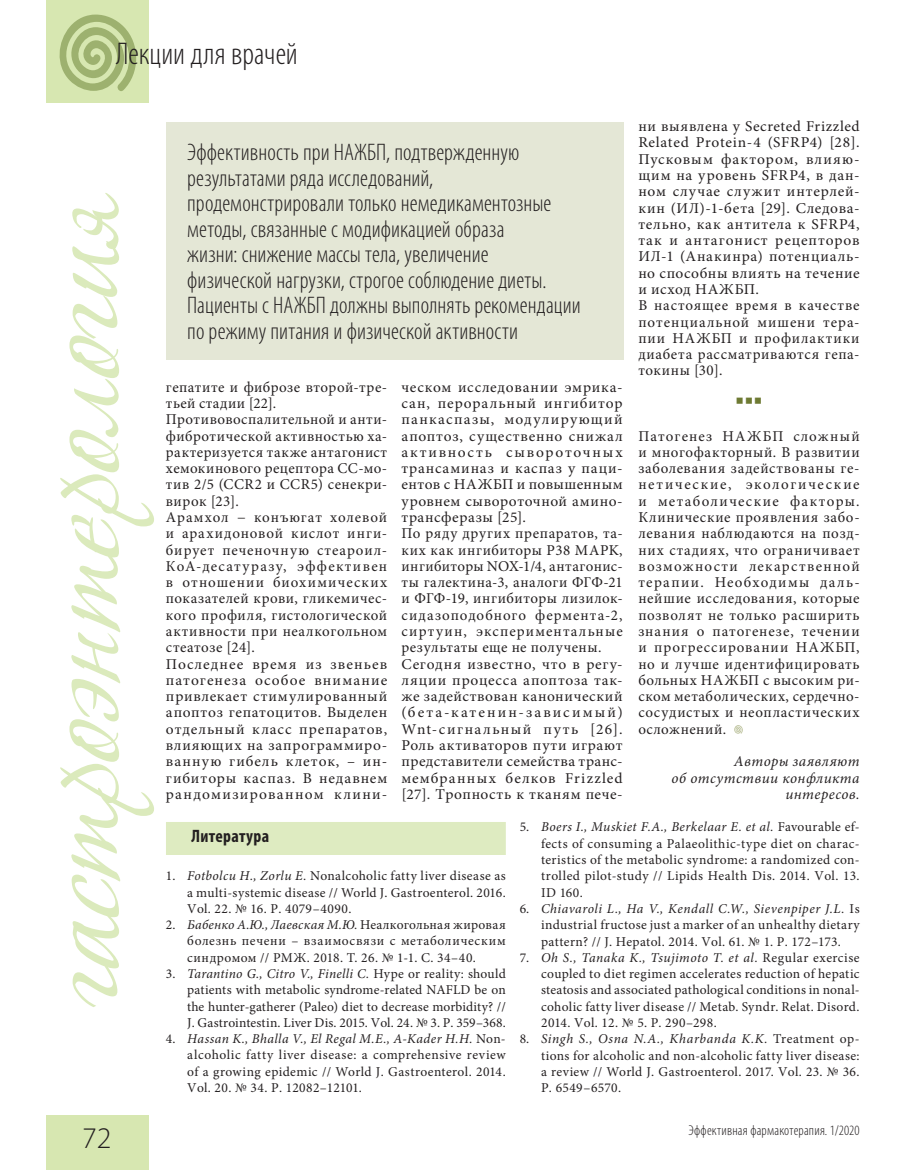
<style>
.page{position:relative;width:915px;height:1170px;background:#fff}
.page>*{position:absolute;margin:0;border:0;box-sizing:border-box;transform-origin:0 0}
.t1{font:300 condensed 31.5px "Myriad Pro";color:#231f20}
.t2{font:300 30px "Myriad Pro";color:#231f20}
.t3{font:300 condensed 24px/25.5px "Myriad Pro";letter-spacing:.005em;color:#231f20}
.t4{font:21px "Minion Pro";color:#6e7a33}
.t5{font:700 condensed 18px "Myriad Pro";letter-spacing:.015em;color:#231f20}
.t6{font:15px/16.2px "Minion Pro";letter-spacing:.05em;color:#231f20}
.t7{font:italic 15px/16.2px "Minion Pro";letter-spacing:.03em;color:#231f20;text-align:right}
.t8{font:300 condensed 14.25px "Myriad Pro";letter-spacing:.015em;color:#231f20}
.t9{font:13.5px/16.4px "Minion Pro";letter-spacing:.025em;color:#231f20;text-align:justify}
.s1{font-style:italic}
</style>
<div class="page">
<div style="left:47px;top:1114px;width:102px;height:55px;background:#d7e7b1"></div>
<div style="left:47px;top:0;width:102px;height:102px;background:#d7e7b1"></div>
<svg style="left:60px;top:193px;width:94px;height:814px"></svg>
<svg style="left:59px;top:15px;width:78px;height:76px"></svg>
<svg style="left:734px;top:725px;width:9px;height:8px"></svg>
<div style="left:166px;top:821px;width:339px;height:33px;background:#deebc1"></div>
<div style="left:166px;top:122px;width:457px;height:237px;background:#e4e7d6"></div>
<h1 class="t1" style="left:116px;top:35px;width:183px">Лекции для врачей</h1>
<p class="t3" style="left:187px;top:139px;width:395px">Эффективность при НАЖБП, подтвержденную результатами ряда исследований, продемонстрировали только немедикаментозные методы, связанные с модификацией образа<br>жизни: снижение массы тела, увеличение<br>физической нагрузки, строгое соблюдение диеты.<br>Пациенты с НАЖБП должны выполнять рекомендации по режиму питания и физической активности</p>
<p class="t6" style="left:166px;top:379px;width:223px">гепатите и фиброзе второй-тре&shy;тьей стадии [22].<br>Противовоспалительной и анти&shy;фибротической активностью ха&shy;рактеризуется также антагонист хемокинового рецептора CC-мо&shy;тив 2/5 (CCR2 и CCR5) сенекри&shy;вирок [23].<br>Арамхол − конъюгат холевой и арахидоновой кислот инги&shy;бирует печеночную стеароил-<br>КоА-десатуразу, эффективен в отношении биохимических показателей крови, гликемичес&shy;кого профиля, гистологической активности при неалкогольном стеатозе [24].<br>Последнее время из звеньев патогенеза особое внимание привлекает стимулированный апоптоз гепатоцитов. Выделен отдельный класс препаратов, влияющих на запрограммиро&shy;ванную гибель клеток, – ин&shy;гибиторы каспаз. В недавнем рандомизированном клини-</p>
<p class="t6" style="left:401px;top:379px;width:223px">ческом исследовании эмрика&shy;сан, пероральный ингибитор панкаспазы, модулирующий апоптоз, существенно снижал актив ность сывороточных трансаминаз и каспаз у паци&shy;ентов с НАЖБП и повышенным уровнем сывороточной амино&shy;трансферазы [25].<br>По ряду других препаратов, та&shy;ких как ингибиторы P38 MAPK, ингибиторы NOX-1/4, антагонис&shy;ты галектина-3, аналоги ФГФ-21 и ФГФ-19, ингибиторы лизилок&shy;сидазоподобного фермента-2, сиртуин, экспериментальные результаты еще не получены.<br>Сегодня известно, что в регу&shy;ляции процесса апоптоза так&shy;же задействован канонический (бета-катенин-зависимый)<br>Wnt-сигнальный путь [26].<br>Роль активаторов пути играют представители семейства транс&shy;мембранных белков Frizzled [27]. Тропность к тканям пече-</p>
<p class="t6" style="left:638px;top:118px;width:223px">ни выявлена у Secreted Frizzled<br>Related Protein-4 (SFRP4) [28].<br>Пусковым фактором, влияю&shy;щим на уровень SFRP4, в дан&shy;ном случае служит интерлей&shy;кин (ИЛ)-1-бета [29]. Следова&shy;тельно, как антитела к SFRP4, так и антагонист рецепторов<br>ИЛ-1 (Анакинра) потенциаль&shy;но способны влиять на течение и исход НАЖБП.<br>В настоящее время в качестве потенциальной мишени тера&shy;пии НАЖБП и профилактики диабета рассматриваются гепа&shy;токины [30].</p>
<h3 class="t4" style="left:735px;top:385px;width:28px">■■■</h3>
<p class="t6" style="left:638px;top:427px;width:223px;text-align:justify">Патогенез НАЖБП сложный и многофакторный. В развитии заболевания задействованы ге&shy;нетические, экологические и метаболические факторы.<br>Клинические проявления забо&shy;левания наблюдаются на позд&shy;них стадиях, что ограничивает возможности лекарственной терапии. Необходимы даль&shy;нейшие исследования, которые позволят не только расширить знания о патогенезе, течении и прогрессировании НАЖБП, но и лучше идентифицировать больных НАЖБП с высоким ри&shy;ском метаболических, сердечно&shy;сосудистых и неопластических осложнений.</p>
<p class="t7" style="left:671px;top:753px;width:189px">Авторы заявляют<br>об отсутствии конфликта интересов.</p>
<p class="t5" style="left:191px;top:824px;width:79px">Литература</p>
<p class="t9" style="left:187px;top:867px;width:320px;text-indent:-21px">1. <span class="s1">Fotbolcu H., Zorlu E.</span> Nonalcoholic fatty liver disease as a multi-systemic disease // World J. Gastroenterol. 2016.<br>Vol. 22. № 16. P. 4079–4090.</p>
<p class="t9" style="left:187px;top:916px;width:320px;text-indent:-21px">2. <span class="s1">Бабенко А.Ю., Лаевская М.Ю.</span> Неалкогольная жировая болезнь печени – взаимосвязи с метаболическим синдромом // РМЖ. 2018. Т. 26. № 1-1. С. 34–40.</p>
<p class="t9" style="left:187px;top:965px;width:320px;text-indent:-21px">3. <span class="s1">Tarantino G., Citro V., Finelli C.</span> Hype or reality: should patients with metabolic syndrome-related NAFLD be on the hunter-gatherer (Paleo) diet to decrease morbidity? // J. Gastrointestin. Liver Dis. 2015. Vol. 24. № 3. P. 359–368.</p>
<p class="t9" style="left:187px;top:1030px;width:320px;text-indent:-21px">4. <span class="s1">Hassan K., Bhalla V., El Regal M.E., A-Kader H.H.</span> Non&shy;alcoholic fatty liver disease: a comprehensive review of a growing epidemic // World J. Gastroenterol. 2014.<br>Vol. 20. № 34. P. 12082–12101.</p>
<p class="t9" style="left:541px;top:819px;width:320px;text-indent:-21px">5. <span class="s1">Boers I., Muskiet F.A., Berkelaar E. et al.</span> Favourable ef&shy;fects of consuming a Palaeolithic-type diet on charac&shy;teristics of the metabolic syndrome: a randomized con&shy;trolled pilot-study // Lipids Health Dis. 2014. Vol. 13.<br>ID 160.</p>
<p class="t9" style="left:541px;top:900px;width:320px;text-indent:-21px">6. <span class="s1">Chiavaroli L., Ha V., Kendall C.W., Sievenpiper J.L.</span> Is industrial fructose just a marker of an unhealthy dietary pattern? // J. Hepatol. 2014. Vol. 61. № 1. P. 172–173.</p>
<p class="t9" style="left:541px;top:949px;width:320px;text-indent:-21px">7. <span class="s1">Oh S., Tanaka K., Tsujimoto T. et al.</span> Regular exercise coupled to diet regimen accelerates reduction of hepatic steatosis and associated pathological conditions in nonal&shy;coholic fatty liver disease // Metab. Syndr. Relat. Disord.<br>2014. Vol. 12. № 5. P. 290–298.</p>
<p class="t9" style="left:541px;top:1030px;width:320px;text-indent:-21px">8. <span class="s1">Singh S., Osna N.A., Kharbanda K.K.</span> Treatment op&shy;tions for alcoholic and non-alcoholic fatty liver disease: a review // World J. Gastroenterol. 2017. Vol. 23. № 36.<br>P. 6549–6570.</p>
<h2 class="t2" style="left:82px;top:1119px;width:31px">72</h2>
<p class="t8" style="left:688px;top:1121px;width:172px">Эффективная фармакотерапия. 1/2020</p>
</div>
